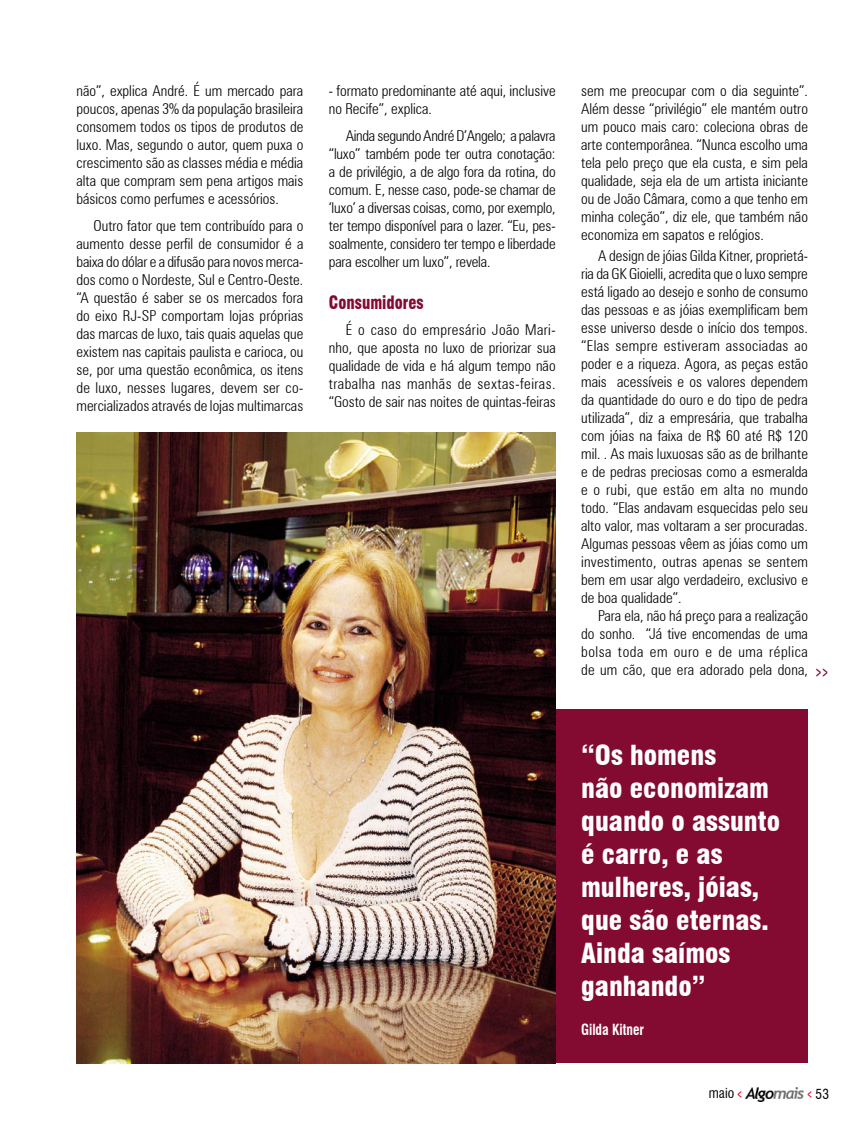
<style>
.page{position:relative;width:859px;height:1127px;background:#fff}
.page>*{position:absolute;margin:0;border:0;box-sizing:border-box;transform-origin:0 0}
.t1{font:900 condensed 27px/33px "Swiss 721 BT";color:#fff}
.t2{font:900 condensed 18px "Swiss 721 BT";color:#830a31;scale:.9 1}
.t3{font:300 condensed 15px/18px "Zurich BT";color:#000;text-align:justify}
.t4{font:700 condensed 15px "Swiss 721 BT";color:#fff;scale:.9 1}
.t5{font:700 extra-condensed 15px "Zurich BT";color:#830a31;scale:.5 1}
.t6{font:condensed 13.5px "Swiss 721 BT";color:#000}
.s1{font-family:"Zurich BT";font-weight:700;font-stretch:extra-condensed;font-size:12px;color:#df0023}
</style>
<div class="page">
<img style="left:746px;top:1087px;width:58px;height:14px">
<img style="left:76px;top:432px;width:480px;height:631px">
<div style="left:556px;top:709px;width:252px;height:354px;background:#830a31"></div>
<p class="t3" style="left:76px;top:82px;width:228px">não”, explica André. É um mercado para poucos, apenas 3% da população brasileira consomem todos os tipos de produtos de luxo. Mas, segundo o autor, quem puxa o crescimento são as classes média e média alta que compram sem pena artigos mais básicos como perfumes e acessórios.</p>
<p class="t3" style="left:76px;top:216px;width:228px;text-indent:17px">Outro fator que tem contribuído para o aumento desse perfil de consumidor é a baixa do dólar e a difusão para novos merca&shy;dos como o Nordeste, Sul e Centro-Oeste. “A questão é saber se os mercados fora do eixo RJ-SP comportam lojas próprias das marcas de luxo, tais quais aquelas que existem nas capitais paulista e carioca, ou se, por uma questão econômica, os itens de luxo, nesses lugares, devem ser co&shy;mercializados através de lojas multimarcas</p>
<p class="t3" style="left:329px;top:82px;width:228px">- formato predominante até aqui, inclusive no Recife”, explica.</p>
<p class="t3" style="left:329px;top:126px;width:228px;text-indent:17px">Ainda segundo André D’Angelo; a palavra “luxo” também pode ter outra conotação: a de privilégio, a de algo fora da rotina, do comum. E, nesse caso, pode-se chamar de ‘luxo’ a diversas coisas, como, por exemplo, ter tempo disponível para o lazer. “Eu, pes&shy;soalmente, considero ter tempo e liberdade para escolher um luxo”, revela.</p>
<p class="t2" style="left:329px;top:291px;width:107px">Consumidores</p>
<p class="t3" style="left:329px;top:321px;width:228px;text-indent:17px">É o caso do empresário João Mari&shy;nho, que aposta no luxo de priorizar sua qualidade de vida e há algum tempo não trabalha nas manhãs de sextas-feiras. “Gosto de sair nas noites de quintas-feiras</p>
<p class="t3" style="left:581px;top:82px;width:228px">sem me preocupar com o dia seguinte”.<br>Além desse “privilégio” ele mantém outro um pouco mais caro: coleciona obras de arte contemporânea. “Nunca escolho uma tela pelo preço que ela custa, e sim pela qualidade, seja ela de um artista iniciante ou de João Câmara, como a que tenho em minha coleção”, diz ele, que também não economiza em sapatos e relógios.</p>
<p class="t3" style="left:581px;top:246px;width:228px;text-indent:17px">A design de jóias Gilda Kitner, proprietá&shy;ria da GK Gioielli, acredita que o luxo sempre está ligado ao desejo e sonho de consumo das pessoas e as jóias exemplificam bem esse universo desde o início dos tempos. “Elas sempre estiveram associadas ao poder e a riqueza. Agora, as peças estão mais acessíveis e os valores dependem da quantidade do ouro e do tipo de pedra utilizada”, diz a empresária, que trabalha com jóias na faixa de R$ 60 até R$ 120 mil. . As mais luxuosas são as de brilhante e de pedras preciosas como a esmeralda e o rubi, que estão em alta no mundo todo. “Elas andavam esquecidas pelo seu alto valor, mas voltaram a ser procuradas.<br>Algumas pessoas vêem as jóias como um investimento, outras apenas se sentem bem em usar algo verdadeiro, exclusivo e de boa qualidade”.</p>
<p class="t3" style="left:581px;top:606px;width:228px;text-indent:17px">Para ela, não há preço para a realização do sonho. “Já tive encomendas de uma bolsa toda em ouro e de uma réplica de um cão, que era adorado pela dona,</p>
<p class="t5" style="left:816px;top:663px;width:27px">&gt;&gt;</p>
<h1 class="t1" style="left:581px;top:739px;width:201px">“Os homens<br>não economizam quando o assunto é carro, e as mulheres, jóias, que são eternas.<br>Ainda saímos ganhando”</h1>
<p class="t4" style="left:581px;top:1021px;width:71px">Gilda Kitner</p>
<p class="t6" style="left:709px;top:1085px;width:35px">maio <span class="s1">&lt;</span></p>
<p class="t6" style="left:807px;top:1085px;width:23px"><span class="s1">&lt;</span> 53</p>
</div>
